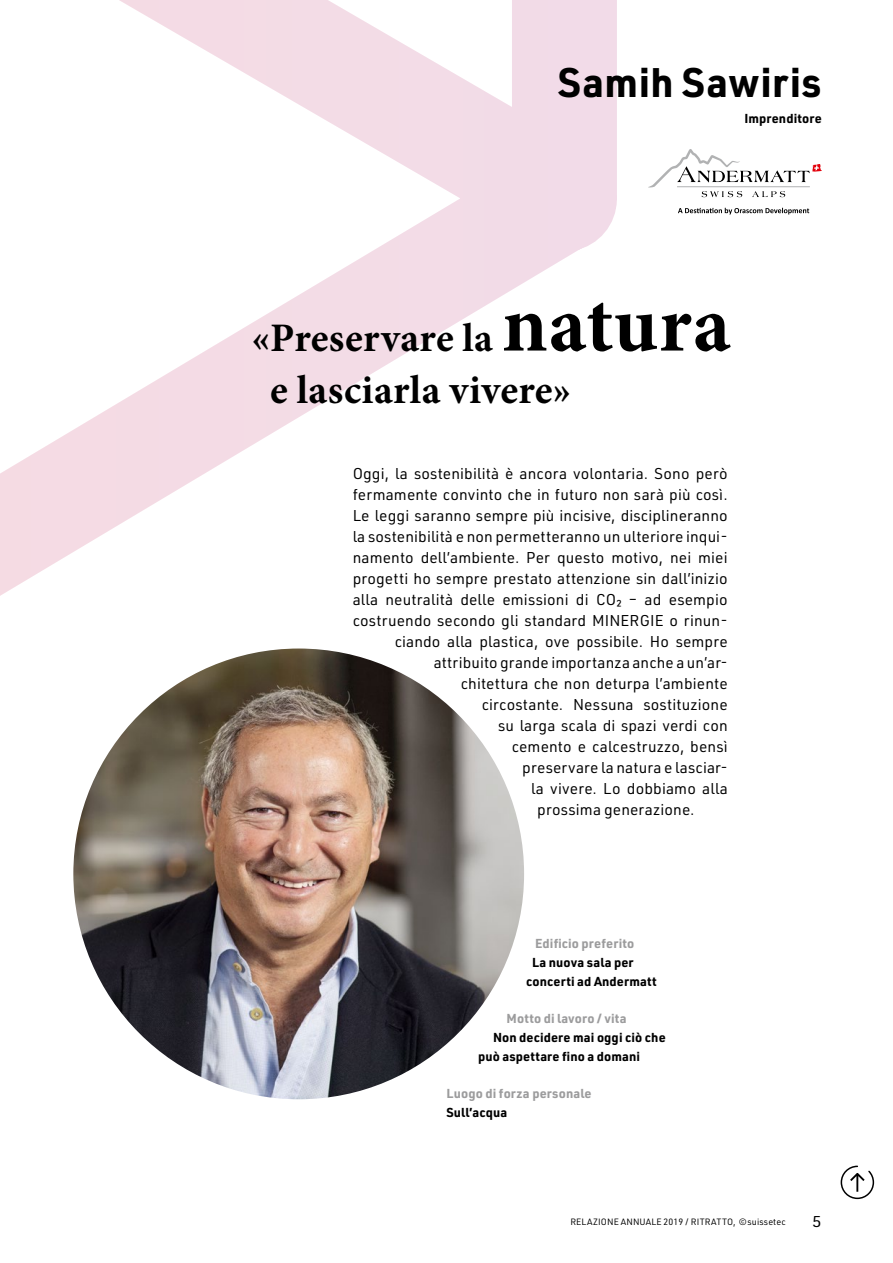
<style>
.page{position:relative;width:893px;height:1263px;background:#fff}
.page>*{position:absolute;margin:0;border:0;box-sizing:border-box;transform-origin:0 0}
.t1{font:700 40.5px/52.5px "Minion Pro";letter-spacing:.01em;color:#000}
.t2{font:700 40.5px "URWDIN";letter-spacing:.01em;color:#000}
.t3{font:15.3px "URWDIN";letter-spacing:.01em;color:#000}
.t4{font:15.3px "URWDIN";letter-spacing:.01em;color:#000;scale:1.14 1}
.t5{font:700 12.75px/18.8px "URWDIN";letter-spacing:.01em;color:#000}
.t6{font:700 12.75px "URWDIN";letter-spacing:.01em;color:#9c9c9d}
.t7{font:9px "URWDIN";letter-spacing:.01em;color:#000}
.s1{font-size:81px}
</style>
<div class="page">
<svg style="left:840px;top:1165px;width:35px;height:35px"></svg>
<svg style="left:0;top:0;width:617px;height:596px"></svg>
<img style="left:73px;top:648px;width:451px;height:451px;border-radius:225px">
<svg style="left:648px;top:149px;width:174px;height:48px"></svg>
<svg style="left:678px;top:208px;width:131px;height:7px"></svg>
<h1 class="t2" style="left:558px;top:54px;width:265px">Samih Sawiris</h1>
<p class="t5" style="left:744px;top:108px;width:79px">Imprenditore</p>
<h1 class="t1" style="left:270px;top:313px;width:462px;text-indent:-19px">«Preservare la <span class="s1">natura </span>e lasciarla vivere»</h1>
<p class="t3" style="left:353px;top:464px;width:376px">Oggi, la sostenibilità è ancora volontaria. Sono però</p>
<p class="t3" style="left:353px;top:485px;width:376px">fermamente convinto che in futuro non sarà più così.</p>
<p class="t3" style="left:353px;top:506px;width:377px">Le leggi saranno sempre più incisive, disciplineranno</p>
<p class="t3" style="left:353px;top:527px;width:376px">la sostenibilità e non permetteranno un ulteriore inqui-</p>
<p class="t3" style="left:353px;top:548px;width:376px">namento dell’ambiente. Per questo motivo, nei miei</p>
<p class="t3" style="left:353px;top:569px;width:377px">progetti ho sempre prestato attenzione sin dall’inizio</p>
<p class="t3" style="left:353px;top:590px;width:377px">alla neutralità delle emissioni di CO₂ – ad esempio</p>
<p class="t3" style="left:353px;top:611px;width:377px">costruendo secondo gli standard MINERGIE o rinun-</p>
<p class="t3" style="left:395px;top:632px;width:335px">ciando alla plastica, ove possibile. Ho sempre</p>
<p class="t3" style="left:434px;top:653px;width:295px">attribuito grande importanza anche a un’ar-</p>
<p class="t3" style="left:461px;top:674px;width:268px">chitettura che non deturpa l’ambiente</p>
<p class="t3" style="left:482px;top:695px;width:248px">circostante. Nessuna sostituzione</p>
<p class="t3" style="left:498px;top:716px;width:231px">su larga scala di spazi verdi con</p>
<p class="t3" style="left:512px;top:737px;width:217px">cemento e calcestruzzo, bensì</p>
<p class="t3" style="left:522px;top:758px;width:207px">preservare la natura e lasciar-</p>
<p class="t3" style="left:531px;top:779px;width:198px">la vivere. Lo dobbiamo alla</p>
<p class="t3" style="left:537px;top:800px;width:159px">prossima generazione.</p>
<p class="t6" style="left:535px;top:935px;width:101px">Edificio preferito</p>
<p class="t5" style="left:526px;top:952px;width:132px;text-indent:6px">La nuova sala per concerti ad Andermatt</p>
<p class="t6" style="left:506px;top:1010px;width:122px">Motto di lavoro / vita</p>
<p class="t5" style="left:478px;top:1027px;width:189px;text-indent:15px">Non decidere mai oggi ciò che può aspettare fino a domani</p>
<p class="t6" style="left:446px;top:1085px;width:147px">Luogo di forza personale</p>
<p class="t5" style="left:446px;top:1102px;width:62px">Sull’acqua</p>
<p class="t7" style="left:570px;top:1216px;width:217px">RELAZIONE ANNUALE 2019 / RITRATTO, © suissetec</p>
<p class="t4" style="left:812px;top:1212px;width:10px">5</p>
</div>
